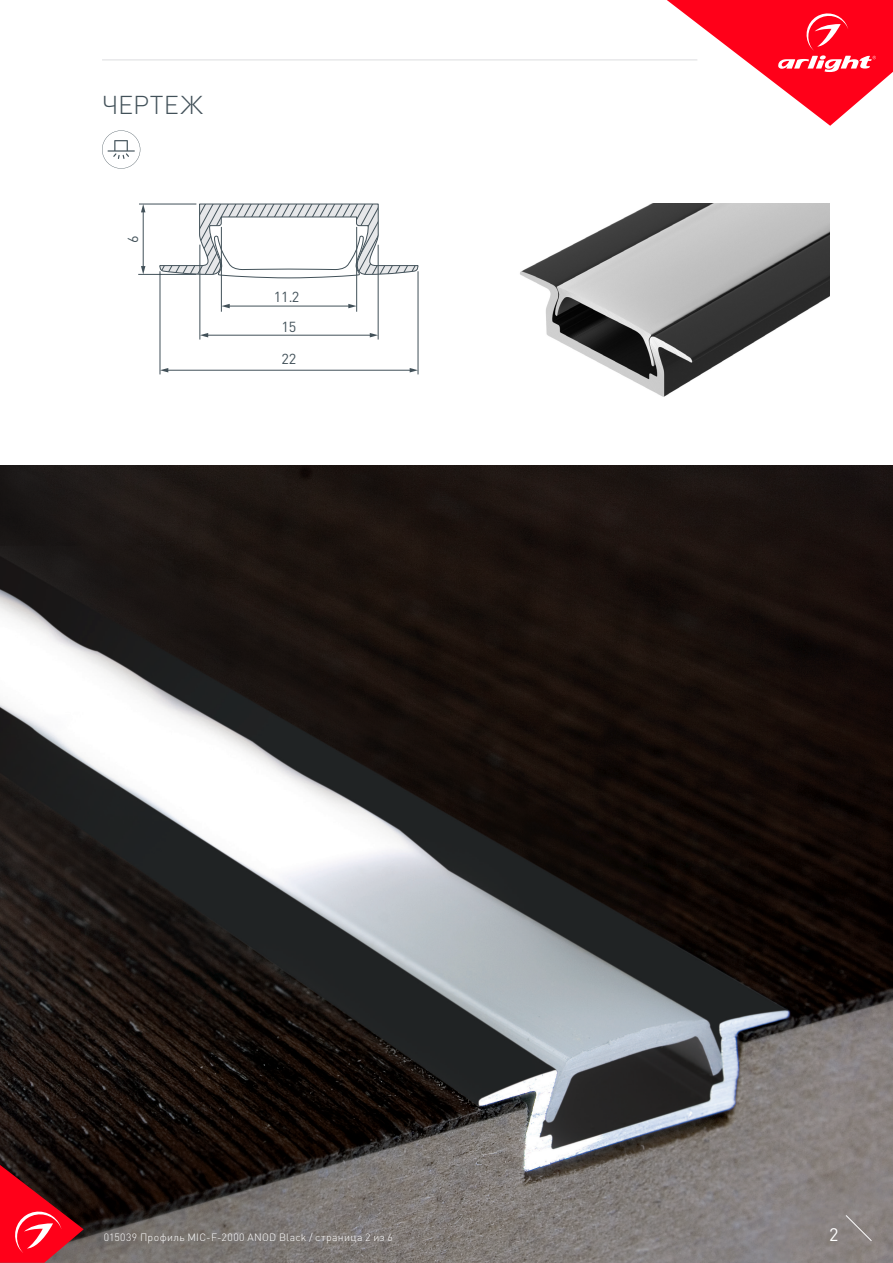
<style>
.page{position:relative;width:893px;height:1263px;background:#fff}
.page>*{position:absolute;margin:0;border:0;box-sizing:border-box;transform-origin:0 0}
.t1{font:300 25.5px "DIN Pro";letter-spacing:.01em;color:#425159}
.t2{font:18px "DIN Pro";color:#fff}
.t3{font:14.4px "DIN Pro";color:#425159}
.t4{font:300 10.5px "DIN Pro";letter-spacing:.035em;color:#fff}
</style>
<div class="page">
<img style="left:0;top:466px;width:893px;height:797px">
<svg style="left:0;top:1165px;width:84px;height:98px;background:#a71825"></svg>
<svg style="left:845px;top:1215px;width:27px;height:26px"></svg>
<svg style="left:667px;top:0;width:226px;height:126px"></svg>
<hr style="left:102px;top:60px;width:595px;height:1px;background:#dcdddf">
<img style="left:520px;top:204px;width:309px;height:193px">
<svg style="left:102px;top:130px;width:38px;height:39px"></svg>
<hr style="left:207px;top:335px;width:164px;height:1px;background:#425159">
<svg style="left:370px;top:333px;width:8px;height:4px"></svg>
<svg style="left:201px;top:333px;width:7px;height:4px"></svg>
<hr style="left:228px;top:306px;width:122px;height:1px;background:#425159">
<svg style="left:348px;top:304px;width:8px;height:4px"></svg>
<svg style="left:222px;top:304px;width:8px;height:4px"></svg>
<hr style="left:143px;top:211px;width:1px;height:57px;background:#425159">
<svg style="left:141px;top:266px;width:4px;height:8px"></svg>
<svg style="left:141px;top:205px;width:4px;height:7px"></svg>
<hr style="left:167px;top:370px;width:244px;height:1px;background:#425159">
<svg style="left:410px;top:368px;width:8px;height:4px"></svg>
<svg style="left:161px;top:368px;width:7px;height:4px"></svg>
<hr style="left:160px;top:271px;width:1px;height:103px;background:#425159">
<hr style="left:418px;top:271px;width:1px;height:103px;background:#425159">
<hr style="left:139px;top:204px;width:57px;height:1px;background:#425159">
<hr style="left:138px;top:274px;width:58px;height:1px;background:#425159">
<hr style="left:221px;top:227px;width:1px;height:85px;background:#425159">
<hr style="left:356px;top:227px;width:1px;height:85px;background:#425159">
<hr style="left:200px;top:245px;width:1px;height:94px;background:#425159">
<hr style="left:378px;top:245px;width:1px;height:94px;background:#425159">
<svg style="left:159px;top:203px;width:260px;height:76px"></svg>
<p class="t1" style="left:102px;top:87px;width:102px">ЧЕРТЕЖ</p>
<h3 class="t3" style="left:123px;top:243px;width:9px;rotate:-90deg">6</h3>
<h3 class="t3" style="left:274px;top:287px;width:27px">11.2</h3>
<h3 class="t3" style="left:281px;top:317px;width:17px">15</h3>
<h3 class="t3" style="left:281px;top:349px;width:17px">22</h3>
<p class="t4" style="left:104px;top:1230px;width:291px">015039 Профиль MIC-F-2000 ANOD Black / страница 2 из 6</p>
<p class="t2" style="left:829px;top:1222px;width:11px">2</p>
</div>
